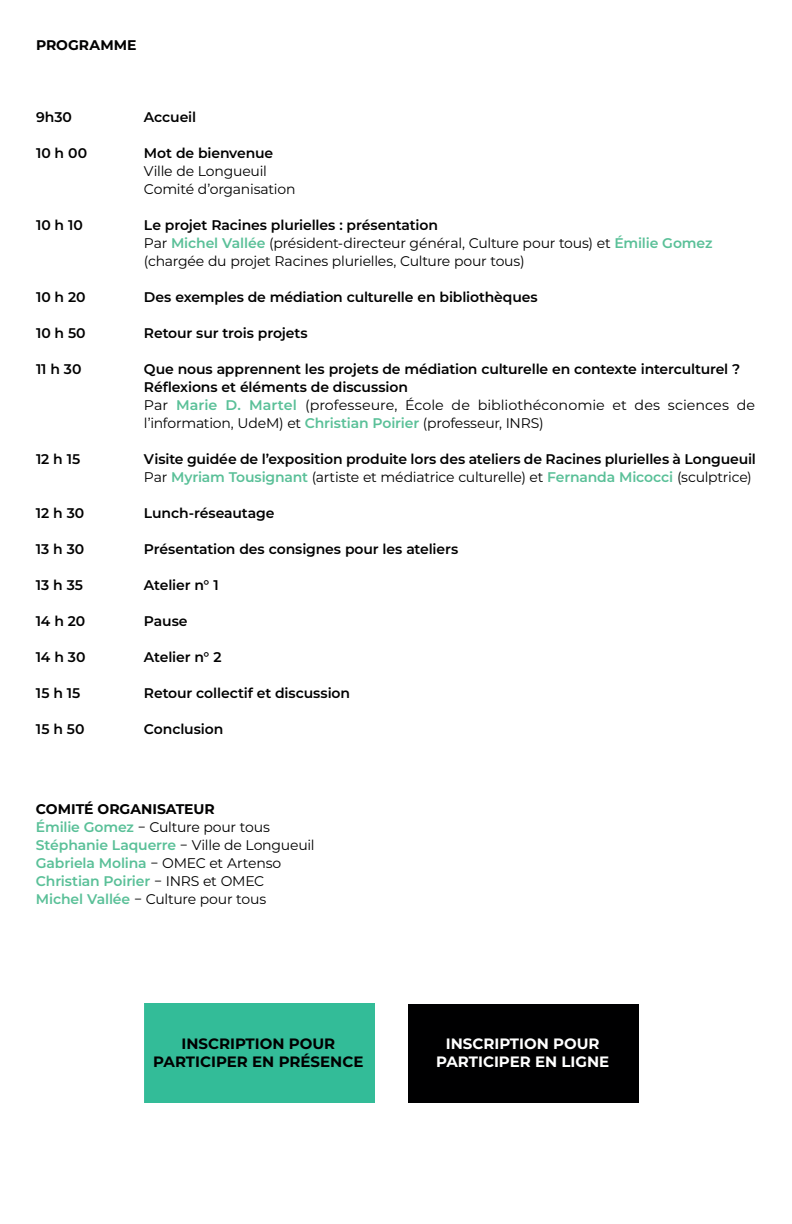
<style>
.page{position:relative;width:792px;height:1224px;background:#fff}
.page>*{position:absolute;margin:0;border:0;box-sizing:border-box;transform-origin:0 0}
.t1{font:700 15px/18px "Montserrat";color:#000;text-align:center}
.t2{font:700 15px/18px "Montserrat";color:#fff;text-align:center}
.t3{font:600 14px/18px "Montserrat";letter-spacing:-.01em;color:#000001}
.t4{font:14px/18px "Montserrat";letter-spacing:-.015em;color:#000001}
.t5{font:700 14px "Montserrat";color:#000001}
.s1{font-weight:600}
.s2{font-weight:600;color:#5ac098}
.s3{font-weight:400}
.s4{color:#5ac098}
.s5{font-weight:700}
</style>
<div class="page">
<div style="left:145px;top:1004px;width:229px;height:98px;background:#33bc98"></div>
<div style="left:408px;top:1004px;width:230px;height:99px;background:#000001"></div>
<p class="t5" style="left:36px;top:34px;width:102px">PROGRAMME</p>
<p class="t3" style="left:36px;top:107px;width:38px">9h30</p>
<p class="t3" style="left:144px;top:107px;width:54px">Accueil</p>
<p class="t3" style="left:36px;top:143px;width:53px">10 h 00</p>
<p class="t3" style="left:144px;top:143px;width:131px">Mot de bienvenue</p>
<p class="t4" style="left:144px;top:161px;width:153px">Ville de Longueuil<br>Comité d’organisation</p>
<p class="t3" style="left:36px;top:215px;width:48px">10 h 10</p>
<p class="t4" style="left:144px;top:215px;width:570px"><span class="s1">Le projet Racines plurielles : présentation<br></span>Par <span class="s2">Michel Vallée</span> (président-directeur général, Culture pour tous) et <span class="s2">Émilie Gomez </span>(chargée du projet Racines plurielles, Culture pour tous)</p>
<p class="t3" style="left:36px;top:287px;width:51px">10 h 20</p>
<p class="t3" style="left:144px;top:287px;width:395px">Des exemples de médiation culturelle en bibliothèques</p>
<p class="t3" style="left:36px;top:323px;width:51px">10 h 50</p>
<p class="t3" style="left:144px;top:323px;width:165px">Retour sur trois projets</p>
<p class="t3" style="left:36px;top:359px;width:47px">11 h 30</p>
<p class="t3" style="left:144px;top:359px;width:613px">Que nous apprennent les projets de médiation culturelle en contexte interculturel ?<br>Réflexions et éléments de discussion<br><span class="s3">Par</span> <span class="s4">Marie D. Martel</span> <span class="s3">(professeure, École de bibliothéconomie et des sciences de l’information, UdeM) et</span> <span class="s4">Christian Poirier</span> <span class="s3">(professeur, INRS)</span></p>
<p class="t3" style="left:36px;top:449px;width:46px">12 h 15</p>
<p class="t3" style="left:144px;top:449px;width:613px">Visite guidée de l’exposition produite lors des ateliers de Racines plurielles à Longueuil<br><span class="s3">Par</span> <span class="s4">Myriam Tousignant</span> <span class="s3">(artiste et médiatrice culturelle) et</span> <span class="s4">Fernanda Micocci</span> <span class="s3">(sculptrice)</span></p>
<p class="t3" style="left:36px;top:503px;width:50px">12 h 30</p>
<p class="t3" style="left:144px;top:503px;width:132px">Lunch-réseautage</p>
<p class="t3" style="left:36px;top:539px;width:50px">13 h 30</p>
<p class="t3" style="left:144px;top:539px;width:316px">Présentation des consignes pour les ateliers</p>
<p class="t3" style="left:36px;top:575px;width:49px">13 h 35</p>
<p class="t3" style="left:144px;top:575px;width:76px">Atelier n° 1</p>
<p class="t3" style="left:36px;top:611px;width:51px">14 h 20</p>
<p class="t3" style="left:144px;top:611px;width:45px">Pause</p>
<p class="t3" style="left:36px;top:647px;width:51px">14 h 30</p>
<p class="t3" style="left:144px;top:647px;width:79px">Atelier n° 2</p>
<p class="t3" style="left:36px;top:683px;width:46px">15 h 15</p>
<p class="t3" style="left:144px;top:683px;width:208px">Retour collectif et discussion</p>
<p class="t3" style="left:36px;top:719px;width:50px">15 h 50</p>
<p class="t3" style="left:144px;top:719px;width:81px">Conclusion</p>
<p class="t4" style="left:36px;top:799px;width:280px"><span class="s5">COMITÉ ORGANISATEUR<br></span><span class="s2">Émilie Gomez</span> − Culture pour tous<br><span class="s2">Stéphanie Laquerre</span> − Ville de Longueuil<br><span class="s2">Gabriela Molina</span> − OMEC et Artenso<br><span class="s2">Christian Poirier</span> − INRS et OMEC<br><span class="s2">Michel Vallée</span> − Culture pour tous</p>
<p class="t1" style="left:153px;top:1034px;width:212px">INSCRIPTION POUR<br>PARTICIPER EN PRÉSENCE</p>
<p class="t2" style="left:436px;top:1034px;width:175px">INSCRIPTION POUR<br>PARTICIPER EN LIGNE</p>
</div>
